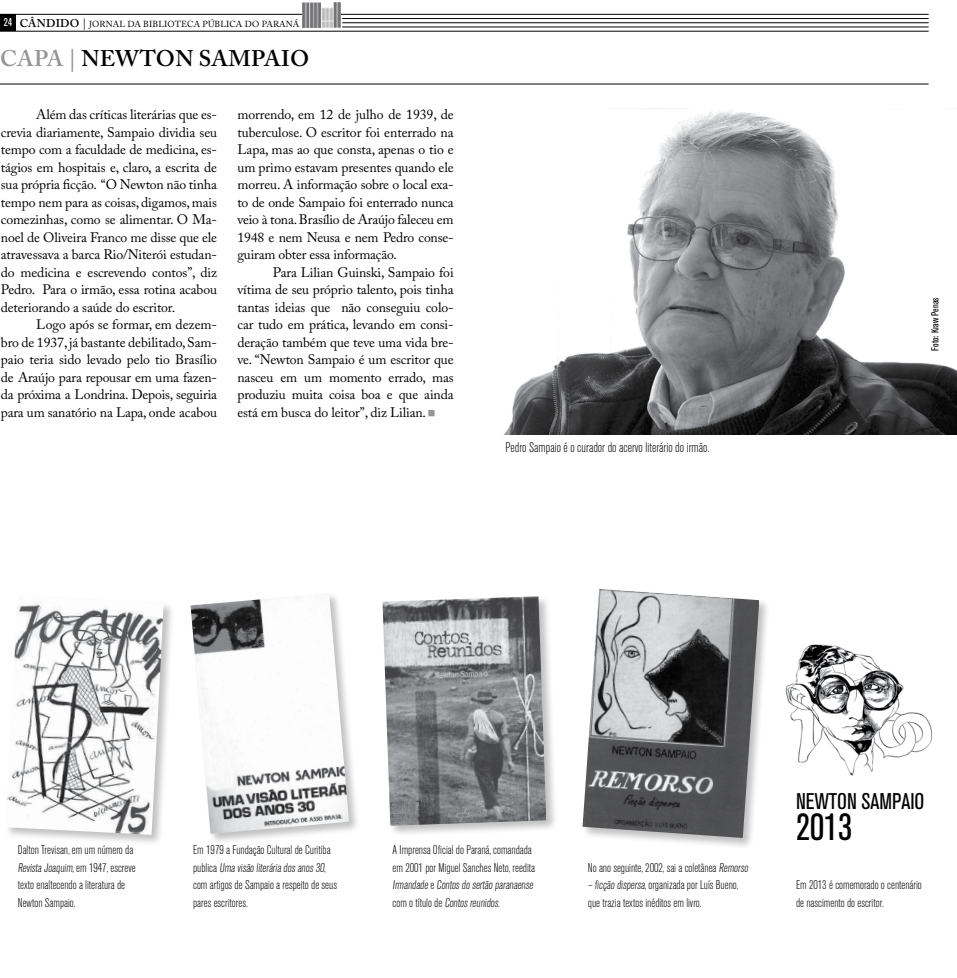
<style>
.page{position:relative;width:957px;height:978px;background:#fff}
.page>*{position:absolute;margin:0;border:0;box-sizing:border-box;transform-origin:0 0}
.t1{font:condensed 37.5px "Akzidenz Grotesk BQ";color:#000}
.t2{font:600 22.5px "Adobe Caslon Pro";letter-spacing:.015em;color:#000}
.t3{font:condensed 22.5px "Akzidenz Grotesk BQ";color:#000}
.t4{font:13.75px/17.5px "Adobe Caslon Pro";letter-spacing:-.01em;color:#000;text-align:justify}
.t5{font:300 condensed 13.75px "Akzidenz Grotesk BQ";color:#000}
.t6{font:300 condensed 12.5px/17.5px "Akzidenz Grotesk BQ";color:#000}
.t7{font:condensed 10px "Akzidenz Grotesk BQ";color:#000}
.t8{font:8.75px "Adobe Caslon Pro";letter-spacing:.015em;color:#000}
.s1{font-family:"Akzidenz Grotesk BQ";font-stretch:condensed;font-size:11.25px;color:#fff}
.s2{font-weight:600;font-size:11.25px}
.s3{font-size:11.25px}
.s4{color:#939598}
</style>
<div class="page">
<hr style="left:0;top:14px;width:928px;height:1px;background:#000">
<hr style="left:342px;top:18px;width:586px;height:1px;background:#000">
<hr style="left:342px;top:23px;width:586px;height:1px;background:#000">
<hr style="left:342px;top:27px;width:586px;height:1px;background:#000">
<hr style="left:0;top:31px;width:928px;height:1px;background:#000">
<div style="left:0;top:14px;width:15px;height:17px;background:#000"></div>
<hr style="left:0;top:84px;width:928px;height:1px;background:#000">
<img style="left:303px;top:2px;width:38px;height:25px">
<div style="left:381px;top:595px;width:177px;height:242px;background:#000;opacity:.25"></div>
<img style="left:382px;top:596px;width:164px;height:230px">
<div style="left:581px;top:588px;width:190px;height:261px;background:#000;opacity:.25"></div>
<img style="left:582px;top:589px;width:177px;height:249px">
<div style="left:4px;top:594px;width:171px;height:252px;background:#000;opacity:.25"></div>
<img style="left:6px;top:595px;width:158px;height:240px">
<div style="left:189px;top:592px;width:171px;height:253px;background:#000;opacity:.25"></div>
<img style="left:190px;top:593px;width:159px;height:241px">
<img style="left:785px;top:644px;width:147px;height:132px">
<img style="left:504px;top:108px;width:453px;height:326px">
<p class="t8" style="left:4px;top:18px;width:297px"><span class="s1">24</span> <span class="s2">CÂNDIDO</span> <span class="s3">|</span> jornal da biblioteca pública do paraná</p>
<h2 class="t2" style="left:0;top:45px;width:159px"><span class="s4">CAPA |</span> NEWTON</h2>
<h2 class="t2" style="left:199px;top:45px;width:68px">SAMPAIO</h2>
<p class="t4" style="left:1px;top:106px;width:218px;text-indent:35px">Além das críticas literárias que es&shy;crevia diariamente, Sampaio dividia seu tempo com a faculdade de medicina, es&shy;tágios em hospitais e, claro, a escrita de sua própria ficção. “O Newton não tinha tempo nem para as coisas, digamos, mais comezinhas, como se alimentar. O Ma&shy;noel de Oliveira Franco me disse que ele atravessava a barca Rio/Niterói estudan&shy;do medicina e escrevendo contos”, diz Pedro. Para o irmão, essa rotina acabou deteriorando a saúde do escritor.</p>
<p class="t4" style="left:1px;top:316px;width:218px;text-indent:35px">Logo após se formar, em dezem&shy;bro de 1937, já bastante debilitado, Sam&shy;paio teria sido levado pelo tio Brasílio de Araújo para repousar em uma fazen&shy;da próxima a Londrina. Depois, seguiria para um sanatório na Lapa, onde acabou</p>
<p class="t4" style="left:237px;top:106px;width:218px">morrendo, em 12 de julho de 1939, de tuberculose. O escritor foi enterrado na Lapa, mas ao que consta, apenas o tio e um primo estavam presentes quando ele morreu. A informação sobre o local exa&shy;to de onde Sampaio foi enterrado nunca veio à tona. Brasílio de Araújo faleceu em 1948 e nem Neusa e nem Pedro conse&shy;guiram obter essa informação.</p>
<p class="t4" style="left:237px;top:263px;width:218px;text-indent:35px">Para Lilian Guinski, Sampaio foi vítima de seu próprio talento, pois tinha tantas ideias que não conseguiu colo&shy;car tudo em prática, levando em consi&shy;deração também que teve uma vida bre&shy;ve. “Newton Sampaio é um escritor que nasceu em um momento errado, mas produziu muita coisa boa e que ainda está em busca do leitor”, diz Lilian.</p>
<p class="t5" style="left:505px;top:440px;width:205px">Pedro Sampaio é o curador do acervo literário do irmão.</p>
<p class="t7" style="left:929px;top:351px;width:54px;rotate:-90deg">FOTO: KRAW PENAS</p>
<p class="t6" style="left:18px;top:841px;width:119px">Dalton Trevisan, em um número da<br>Revista Joaquim, em 1947, escreve texto enaltecendo a literatura de<br>Newton Sampaio.</p>
<p class="t6" style="left:193px;top:841px;width:145px">Em 1979 a Fundação Cultural de Curitiba publica Uma visão literária dos anos 30, com artigos de Sampaio a respeito de seus pares escritores.</p>
<p class="t6" style="left:392px;top:841px;width:144px">A Imprensa Oficial do Paraná, comandada em 2001 por Miguel Sanches Neto, reedita Irmandade e Contos do sertão paranaense com o título de Contos reunidos.</p>
<p class="t6" style="left:588px;top:859px;width:163px">No ano seguinte, 2002, sai a coletânea Remorso</p>
<p class="t6" style="left:588px;top:876px;width:152px">– ficção dispersa, organizada por Luís Bueno, que trazia textos inéditos em livro.</p>
<h2 class="t3" style="left:796px;top:789px;width:76px">NEWTON SAMPAIO</h2>
<h1 class="t1" style="left:796px;top:806px;width:58px">2013</h1>
<p class="t6" style="left:796px;top:876px;width:127px">Em 2013 é comemorado o centenário de nascimento do escritor.</p>
</div>
